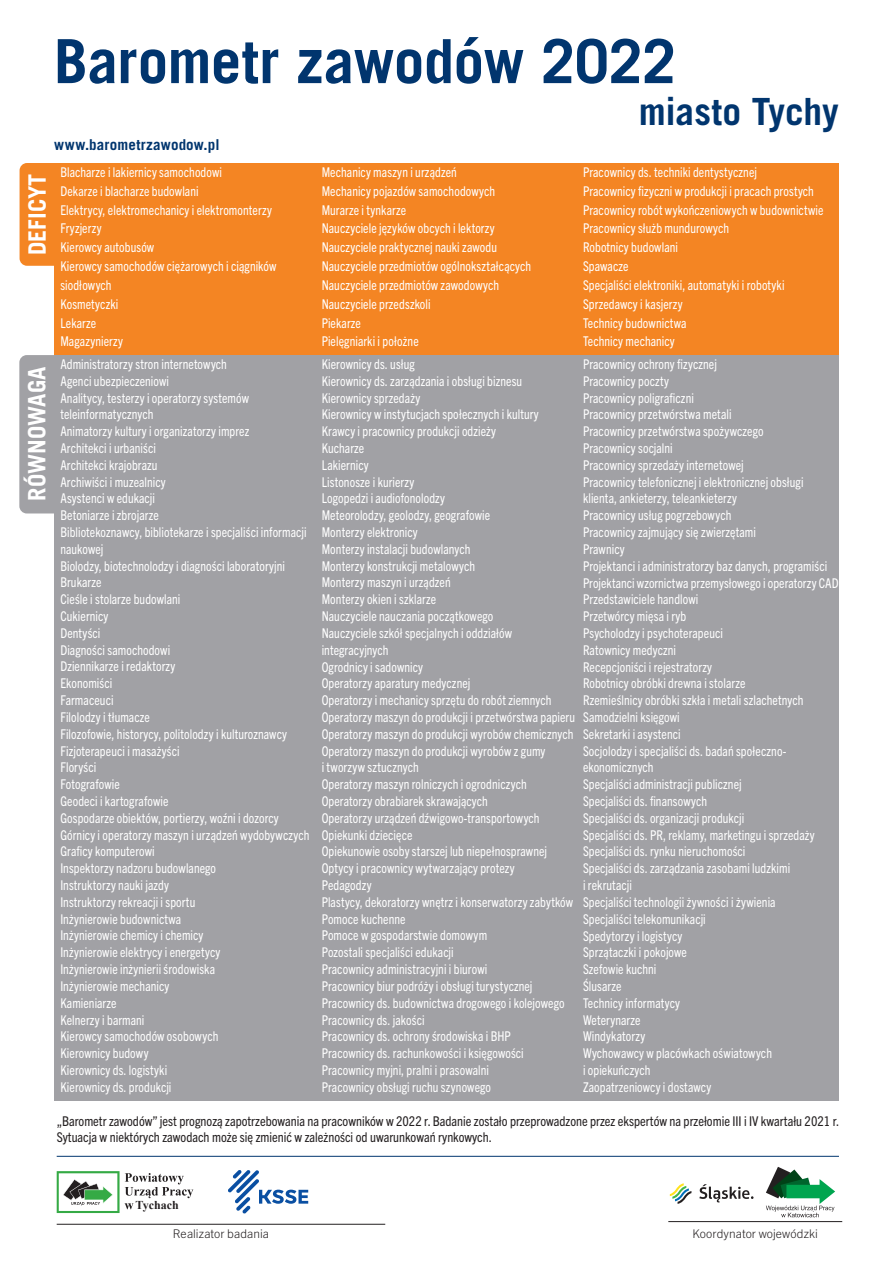
<style>
.page{position:relative;width:893px;height:1263px;background:#fff}
.page>*{position:absolute;margin:0;border:0;box-sizing:border-box;transform-origin:0 0}
.t1{font:700 60.9px "Trade Gothic LT Pro";letter-spacing:-.005em;color:#01356e}
.t2{font:700 37.5px "Trade Gothic LT Pro";color:#01356e}
.t3{font:700 24px "Trade Gothic LT Pro";color:#fff}
.t4{font:700 15px "Trade Gothic LT Pro";letter-spacing:.01em;color:#01356e}
.t5{font:condensed 13.5px/16.8px "Trade Gothic Next LT Pro";letter-spacing:.005em;color:#fff;scale:.95 1}
.t6{font:condensed 13.5px/16.2px "Trade Gothic Next LT Pro";color:#231f20}
.t7{font:300 12px "Trade Gothic Next LT Pro";letter-spacing:.01em;color:#231f20}
.t8{font:700 12px "Times New Roman";color:#231f20}
</style>
<div class="page">
<div style="left:20px;top:163px;width:208px;height:103px;background:#f48523;border-radius:7px"></div>
<hr style="left:57px;top:1156px;width:782px;height:1px;background:#01356e">
<hr style="left:668px;top:1221px;width:174px;height:1px;background:#231f20">
<svg style="left:766px;top:1167px;width:69px;height:50px"></svg>
<svg style="left:699px;top:1184px;width:54px;height:18px"></svg>
<svg style="left:670px;top:1183px;width:21px;height:21px"></svg>
<div style="left:54px;top:163px;width:785px;height:192px;background:#f48523"></div>
<hr style="left:57px;top:1224px;width:328px;height:1px;background:#231f20">
<svg style="left:57px;top:1171px;width:136px;height:42px"></svg>
<div style="left:136px;top:1199px;width:65px;height:12px;background:#fff"></div>
<svg style="left:228px;top:1170px;width:80px;height:44px"></svg>
<div style="left:19px;top:355px;width:209px;height:158px;background:#a1a1a5;border-radius:7px"></div>
<div style="left:54px;top:355px;width:785px;height:745px;background:#a1a1a5"></div>
<h1 class="t1" style="left:54px;top:24px;width:624px">Barometr zawodów 2022</h1>
<h2 class="t2" style="left:639px;top:89px;width:202px">miasto Tychy</h2>
<h3 class="t3" style="left:22px;top:255px;width:83px;rotate:-90deg">DEFICYT</h3>
<p class="t4" style="left:54px;top:135px;width:167px">www.barometrzawodow.pl</p>
<p class="t5" style="left:60px;top:162px;width:229px;line-height:18.9px">Blacharze i lakiernicy samochodowi<br>Dekarze i blacharze budowlani<br>Elektrycy, elektromechanicy i elektromonterzy<br>Fryzjerzy<br>Kierowcy autobusów<br>Kierowcy samochodów ciężarowych i ciągników siodłowych<br>Kosmetyczki<br>Lekarze<br>Magazynierzy</p>
<p class="t5" style="left:322px;top:162px;width:222px;line-height:18.9px">Mechanicy maszyn i urządzeń<br>Mechanicy pojazdów samochodowych<br>Murarze i tynkarze<br>Nauczyciele języków obcych i lektorzy<br>Nauczyciele praktycznej nauki zawodu<br>Nauczyciele przedmiotów ogólnokształcących<br>Nauczyciele przedmiotów zawodowych<br>Nauczyciele przedszkoli<br>Piekarze<br>Pielęgniarki i położne</p>
<p class="t5" style="left:583px;top:162px;width:255px;line-height:18.9px">Pracownicy ds. techniki dentystycznej<br>Pracownicy fizyczni w produkcji i pracach prostych<br>Pracownicy robót wykończeniowych w budownictwie<br>Pracownicy służb mundurowych<br>Robotnicy budowlani<br>Spawacze<br>Specjaliści elektroniki, automatyki i robotyki<br>Sprzedawcy i kasjerzy<br>Technicy budownictwa<br>Technicy mechanicy</p>
<h3 class="t3" style="left:22px;top:501px;width:136px;rotate:-90deg">RÓWNOWAGA</h3>
<p class="t5" style="left:60px;top:355px;width:264px">Administratorzy stron internetowych<br>Agenci ubezpieczeniowi<br>Analitycy, testerzy i operatorzy systemów teleinformatycznych<br>Animatorzy kultury i organizatorzy imprez<br>Architekci i urbaniści<br>Architekci krajobrazu<br>Archiwiści i muzealnicy<br>Asystenci w edukacji<br>Betoniarze i zbrojarze<br>Bibliotekoznawcy, bibliotekarze i specjaliści informacji naukowej<br>Biolodzy, biotechnolodzy i diagności laboratoryjni<br>Brukarze<br>Cieśle i stolarze budowlani<br>Cukiernicy<br>Dentyści<br>Diagności samochodowi<br>Dziennikarze i redaktorzy<br>Ekonomiści<br>Farmaceuci<br>Filolodzy i tłumacze<br>Filozofowie, historycy, politolodzy i kulturoznawcy<br>Fizjoterapeuci i masażyści<br>Floryści<br>Fotografowie<br>Geodeci i kartografowie<br>Gospodarze obiektów, portierzy, woźni i dozorcy<br>Górnicy i operatorzy maszyn i urządzeń wydobywczych<br>Graficy komputerowi<br>Inspektorzy nadzoru budowlanego<br>Instruktorzy nauki jazdy<br>Instruktorzy rekreacji i sportu<br>Inżynierowie budownictwa<br>Inżynierowie chemicy i chemicy<br>Inżynierowie elektrycy i energetycy<br>Inżynierowie inżynierii środowiska<br>Inżynierowie mechanicy<br>Kamieniarze<br>Kelnerzy i barmani<br>Kierowcy samochodów osobowych<br>Kierownicy budowy<br>Kierownicy ds. logistyki<br>Kierownicy ds. produkcji</p>
<p class="t5" style="left:322px;top:355px;width:268px">Kierownicy ds. usług<br>Kierownicy ds. zarządzania i obsługi biznesu Kierownicy sprzedaży<br>Kierownicy w instytucjach społecznych i kultury Krawcy i pracownicy produkcji odzieży<br>Kucharze<br>Lakiernicy<br>Listonosze i kurierzy<br>Logopedzi i audiofonolodzy<br>Meteorolodzy, geolodzy, geografowie<br>Monterzy elektronicy<br>Monterzy instalacji budowlanych<br>Monterzy konstrukcji metalowych<br>Monterzy maszyn i urządzeń<br>Monterzy okien i szklarze<br>Nauczyciele nauczania początkowego<br>Nauczyciele szkół specjalnych i oddziałów integracyjnych<br>Ogrodnicy i sadownicy<br>Operatorzy aparatury medycznej<br>Operatorzy i mechanicy sprzętu do robót ziemnych Operatorzy maszyn do produkcji i przetwórstwa papieru Operatorzy maszyn do produkcji wyrobów chemicznych Operatorzy maszyn do produkcji wyrobów z gumy<br>i tworzyw sztucznych<br>Operatorzy maszyn rolniczych i ogrodniczych Operatorzy obrabiarek skrawających<br>Operatorzy urządzeń dźwigowo-transportowych Opiekunki dziecięce<br>Opiekunowie osoby starszej lub niepełnosprawnej Optycy i pracownicy wytwarzający protezy<br>Pedagodzy<br>Plastycy, dekoratorzy wnętrz i konserwatorzy zabytków Pomoce kuchenne<br>Pomoce w gospodarstwie domowym<br>Pozostali specjaliści edukacji<br>Pracownicy administracyjni i biurowi<br>Pracownicy biur podróży i obsługi turystycznej Pracownicy ds. budownictwa drogowego i kolejowego Pracownicy ds. jakości<br>Pracownicy ds. ochrony środowiska i BHP<br>Pracownicy ds. rachunkowości i księgowości Pracownicy myjni, pralni i prasowalni<br>Pracownicy obsługi ruchu szynowego</p>
<p class="t5" style="left:583px;top:355px;width:270px">Pracownicy ochrony fizycznej<br>Pracownicy poczty<br>Pracownicy poligraficzni<br>Pracownicy przetwórstwa metali<br>Pracownicy przetwórstwa spożywczego<br>Pracownicy socjalni<br>Pracownicy sprzedaży internetowej<br>Pracownicy telefonicznej i elektronicznej obsługi klienta, ankieterzy, teleankieterzy<br>Pracownicy usług pogrzebowych<br>Pracownicy zajmujący się zwierzętami<br>Prawnicy<br>Projektanci i administratorzy baz danych, programiści<br>Projektanci wzornictwa przemysłowego i operatorzy CAD<br>Przedstawiciele handlowi<br>Przetwórcy mięsa i ryb<br>Psycholodzy i psychoterapeuci<br>Ratownicy medyczni<br>Recepcjoniści i rejestratorzy<br>Robotnicy obróbki drewna i stolarze<br>Rzemieślnicy obróbki szkła i metali szlachetnych<br>Samodzielni księgowi<br>Sekretarki i asystenci<br>Socjolodzy i specjaliści ds. badań społeczno&shy;ekonomicznych<br>Specjaliści administracji publicznej<br>Specjaliści ds. finansowych<br>Specjaliści ds. organizacji produkcji<br>Specjaliści ds. PR, reklamy, marketingu i sprzedaży<br>Specjaliści ds. rynku nieruchomości<br>Specjaliści ds. zarządzania zasobami ludzkimi<br>i rekrutacji<br>Specjaliści technologii żywności i żywienia<br>Specjaliści telekomunikacji<br>Spedytorzy i logistycy<br>Sprzątaczki i pokojowe<br>Szefowie kuchni<br>Ślusarze<br>Technicy informatycy<br>Weterynarze<br>Windykatorzy<br>Wychowawcy w placówkach oświatowych<br>i opiekuńczych<br>Zaopatrzeniowcy i dostawcy</p>
<p class="t6" style="left:57px;top:1112px;width:784px">„Barometr zawodów” jest prognozą zapotrzebowania na pracowników w 2022 r. Badanie zostało przeprowadzone przez ekspertów na przełomie III i IV kwartału 2021 r.<br>Sytuacja w niektórych zawodach może się zmienić w zależności od uwarunkowań rynkowych.</p>
<p class="t8" style="left:136px;top:1196px;width:45px">Tychach</p>
<p class="t7" style="left:173px;top:1225px;width:98px">Realizator badania</p>
<p class="t7" style="left:692px;top:1225px;width:127px">Koordynator wojewódzki</p>
</div>
